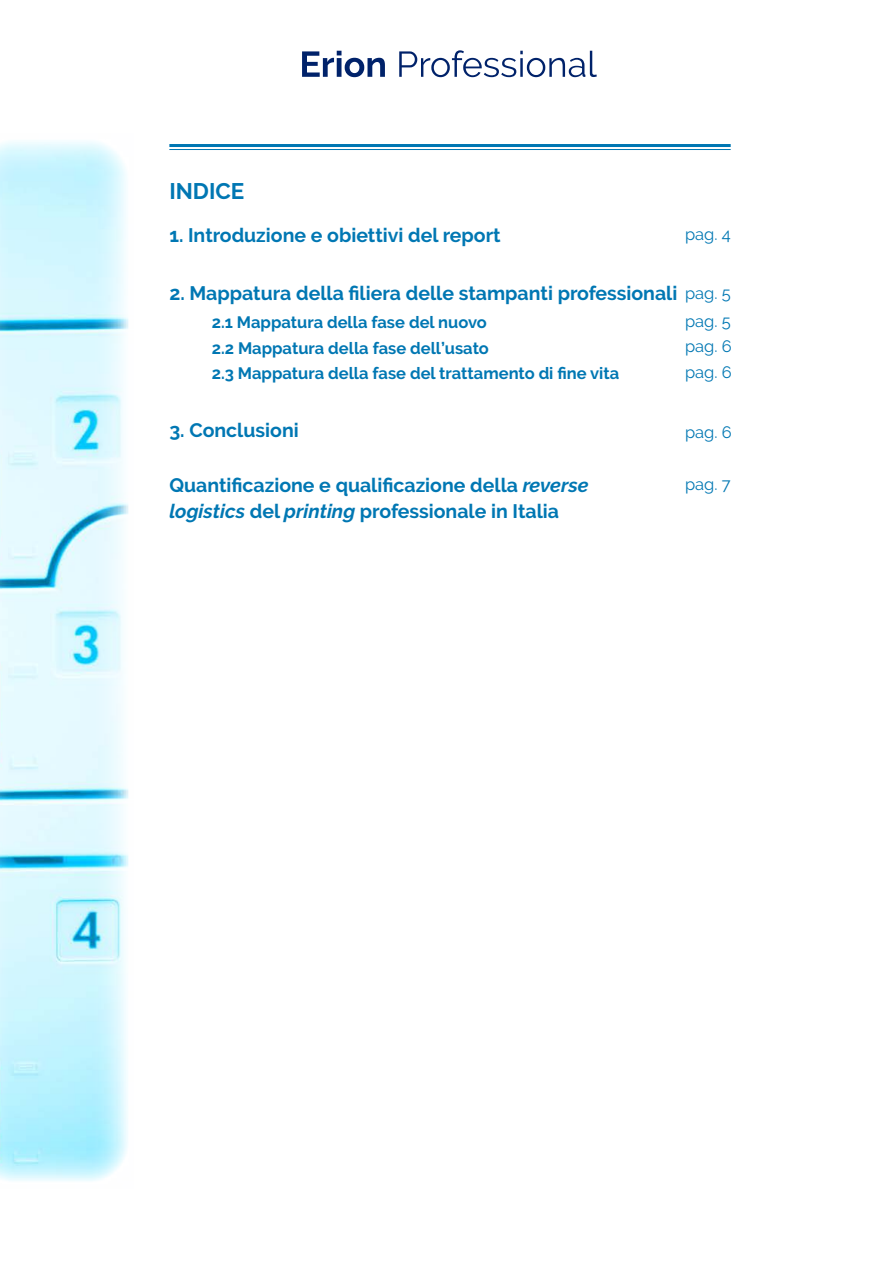
<style>
.page{position:relative;width:893px;height:1263px;background:#fff}
.page>*{position:absolute;margin:0;border:0;box-sizing:border-box;transform-origin:0 0}
.t1{font:700 22.5px "Raleway";color:#0077b3}
.t2{font:700 19.5px/25.5px "Raleway";color:#0077b3}
.t3{font:700 16.5px/25.5px "Raleway";color:#0077b3}
.t4{font:16.5px/28px "Raleway";color:#0077b3}
.s1{font-style:italic}
</style>
<div class="page">
<img style="left:0;top:141px;width:129px;height:1040px">
<svg style="left:302px;top:51px;width:83px;height:26px"></svg>
<svg style="left:399px;top:50px;width:198px;height:27px"></svg>
<hr style="left:169px;top:144px;width:562px;height:3px;background:#0077b3">
<hr style="left:169px;top:149px;width:562px;height:1px;background:#0077b3">
<p class="t1" style="left:169px;top:178px;width:77px">INDICE</p>
<p class="t2" style="left:169px;top:222px;width:333px">1. Introduzione e obiettivi del report</p>
<p class="t4" style="left:685px;top:220px;width:47px">pag. 4</p>
<p class="t2" style="left:169px;top:280px;width:510px">2. Mappatura della filiera delle stampanti professionali</p>
<p class="t3" style="left:212px;top:310px;width:409px">2.1 Mappatura della fase del nuovo<br>2.2 Mappatura della fase dell’usato<br>2.3 Mappatura della fase del trattamento di fine vita</p>
<p class="t4" style="left:685px;top:279px;width:47px">pag. 5 pag. 5</p>
<p class="t4" style="left:685px;top:334px;width:48px;line-height:25.2px">pag. 6 pag. 6</p>
<p class="t2" style="left:169px;top:418px;width:131px">3. Conclusioni</p>
<p class="t2" style="left:169px;top:473px;width:421px">Quantificazione e qualificazione della <span class="s1">reverse logistics</span> del <span class="s1">printing</span> professionale in Italia</p>
<p class="t4" style="left:685px;top:418px;width:48px">pag. 6</p>
<p class="t4" style="left:685px;top:470px;width:47px">pag. 7</p>
</div>
